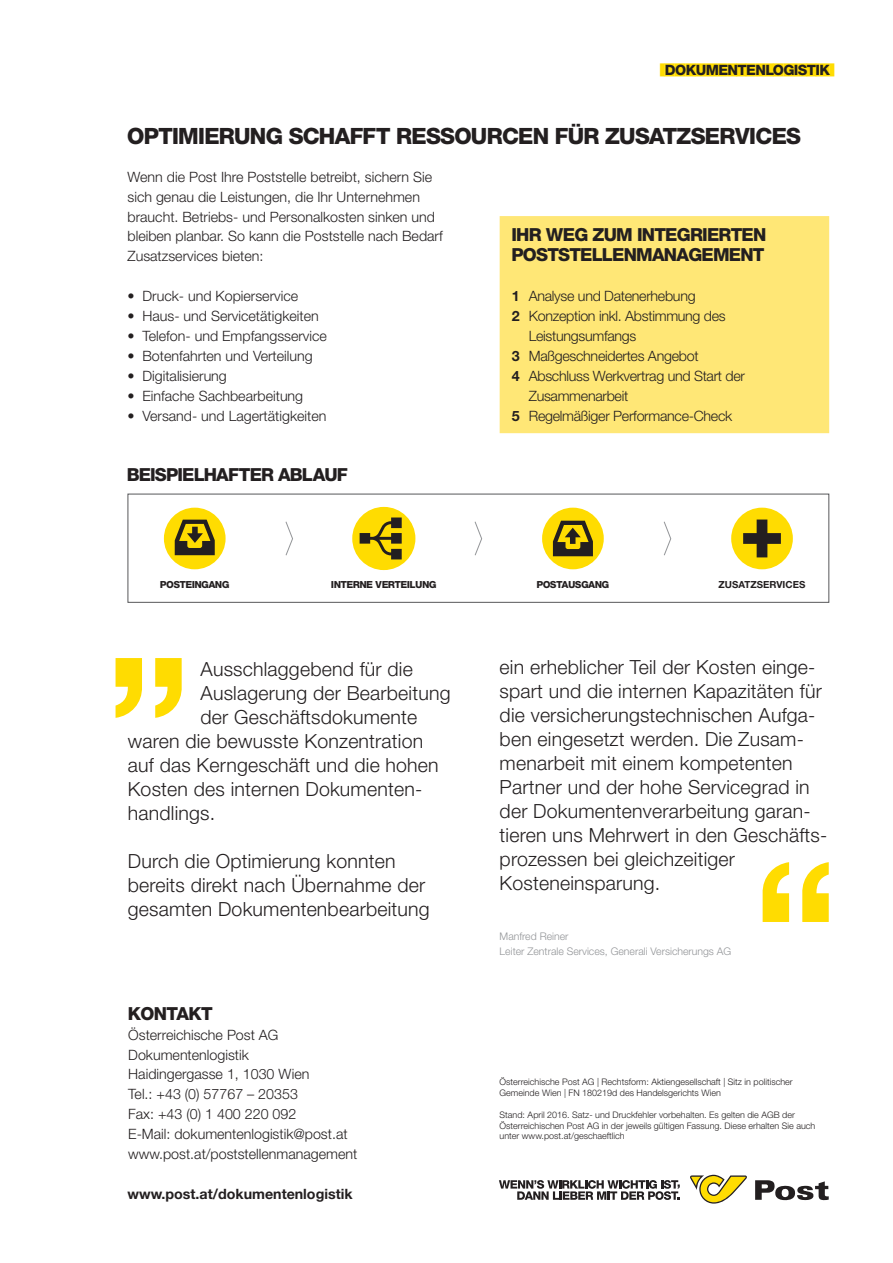
<style>
.page{position:relative;width:893px;height:1263px;background:#fff}
.page>*{position:absolute;margin:0;border:0;box-sizing:border-box;transform-origin:0 0}
.POST_Aufzählung_Zahl{font:700 186.3px "Helvetica Neue LT Std";color:#ffdc01}
.t1{font:22.5px "Post Helvetica Headline";color:#231f20}
.POST_Aufzählung_Zahl-2{font:300 19.5px/24px "Helvetica Neue LT Std";letter-spacing:.01em;color:#231f20}
.POST_Headline{font:18px/20px "Post Helvetica Headline";letter-spacing:-.005em;color:#231f20}
.POST_Fließtext{font:300 14.25px/20px "Helvetica Neue LT Std";color:#231f20}
.POST_Fließtext-2{font:300 14.25px/20px "Helvetica Neue LT Std";letter-spacing:-.02em;color:#231f20}
.POST_Fließtext-3{font:700 14.25px "Helvetica Neue LT Std";color:#231f20}
.HL_Schrift{font:14.25px "Post Helvetica Balken";color:#ffdc01;scale:.5 1}
.POST_Aufzählung_Zahl-3{font:300 10.5px "Helvetica Neue LT Std";color:#939598}
.t2{font:9.75px "Post Helvetica Headline";color:#231f20}
.t3{font:700 9.75px "Helvetica Neue LT Std";color:#231f20}
.POST_Rechtstext{font:300 9px/10.8px "Helvetica Neue LT Std";color:#231f20}
.s1{font-weight:700}
</style>
<div class="page">
<div style="left:500px;top:217px;width:328px;height:215px;background:#ffe776"></div>
<div style="left:500px;top:216px;width:329px;height:217px;border:2px solid #ffe776"></div>
<svg style="left:690px;top:1175px;width:57px;height:28px"></svg>
<svg style="left:755px;top:1180px;width:74px;height:20px"></svg>
<svg style="left:499px;top:1180px;width:181px;height:20px"></svg>
<div style="left:128px;top:494px;width:701px;height:109px;border:1px solid #57585a"></div>
<svg style="left:285px;top:521px;width:8px;height:35px"></svg>
<svg style="left:474px;top:521px;width:9px;height:35px"></svg>
<div style="left:353px;top:508px;width:62px;height:61px;background:#ffdc01;border-radius:50%"></div>
<svg style="left:360px;top:517px;width:42px;height:42px"></svg>
<div style="left:352px;top:507px;width:63px;height:63px;border:2px solid #ffdc01;border-radius:50%"></div>
<div style="left:164px;top:508px;width:62px;height:61px;background:#ffdc01;border-radius:50%"></div>
<svg style="left:175px;top:520px;width:40px;height:35px"></svg>
<svg style="left:663px;top:521px;width:9px;height:35px"></svg>
<div style="left:542px;top:508px;width:62px;height:61px;background:#ffdc01;border-radius:50%"></div>
<svg style="left:553px;top:521px;width:40px;height:35px"></svg>
<div style="left:731px;top:508px;width:62px;height:61px;background:#ffdc01;border-radius:50%"></div>
<svg style="left:743px;top:519px;width:38px;height:38px"></svg>
<p class="HL_Schrift" style="left:660px;top:62px;width:350px">@@@DOKUMENTENLOGISTIK@@@</p>
<p class="t1" style="left:128px;top:122px;width:675px">OPTIMIERUNG SCHAFFT RESSOURCEN FÜR ZUSATZSERVICES</p>
<p class="POST_Fließtext" style="left:128px;top:166px;width:317px">Wenn die Post Ihre Poststelle betreibt, sichern Sie sich genau die Leistungen, die Ihr Unternehmen braucht. Betriebs- und Personalkosten sinken und bleiben planbar. So kann die Poststelle nach Bedarf Zusatzservices bieten:</p>
<p class="POST_Fließtext" style="left:128px;top:286px;width:172px">• Druck- und Kopierservice</p>
<p class="POST_Fließtext" style="left:128px;top:306px;width:193px">• Haus- und Servicetätigkeiten</p>
<p class="POST_Fließtext" style="left:128px;top:326px;width:201px">• Telefon- und Empfangsservice</p>
<p class="POST_Fließtext" style="left:128px;top:346px;width:187px">• Botenfahrten und Verteilung</p>
<p class="POST_Fließtext" style="left:128px;top:366px;width:101px">• Digitalisierung</p>
<p class="POST_Fließtext" style="left:128px;top:386px;width:177px">• Einfache Sachbearbeitung</p>
<p class="POST_Fließtext" style="left:128px;top:406px;width:200px">• Versand- und Lagertätigkeiten</p>
<p class="POST_Headline" style="left:127px;top:464px;width:222px">BEISPIELHAFTER ABLAUF</p>
<p class="POST_Headline" style="left:512px;top:225px;width:256px">IHR WEG ZUM INTEGRIERTEN<br>POSTSTELLENMANAGEMENT</p>
<p class="POST_Fließtext-2" style="left:512px;top:286px;width:185px"><span class="s1">1</span> Analyse und Datenerhebung</p>
<p class="POST_Fließtext-2" style="left:529px;top:306px;width:199px;text-indent:-17px"><span class="s1">2</span> Konzeption inkl. Abstimmung des<br>Leistungsumfangs</p>
<p class="POST_Fließtext-2" style="left:512px;top:346px;width:188px"><span class="s1">3</span> Maßgeschneidertes Angebot</p>
<p class="POST_Fließtext-2" style="left:529px;top:366px;width:218px;text-indent:-17px"><span class="s1">4</span> Abschluss Werkvertrag und Start der<br>Zusammenarbeit</p>
<p class="POST_Fließtext-2" style="left:512px;top:406px;width:222px"><span class="s1">5</span> Regelmäßiger Performance-Check</p>
<p class="t2" style="left:160px;top:579px;width:71px">POSTEINGANG</p>
<p class="t2" style="left:331px;top:579px;width:107px">INTERNE VERTEILUNG</p>
<p class="t2" style="left:537px;top:579px;width:74px">POSTAUSGANG</p>
<p class="t3" style="left:719px;top:579px;width:88px">ZUSATZSERVICES</p>
<p class="POST_Aufzählung_Zahl" style="left:105px;top:609px;width:88px">”</p>
<p class="POST_Aufzählung_Zahl-2" style="left:201px;top:657px;width:214px">Ausschlaggebend für die</p>
<p class="POST_Aufzählung_Zahl-2" style="left:201px;top:681px;width:251px">Auslagerung der Bearbeitung</p>
<p class="POST_Aufzählung_Zahl-2" style="left:201px;top:705px;width:218px">der Geschäftsdokumente</p>
<p class="POST_Aufzählung_Zahl-2" style="left:128px;top:729px;width:297px">waren die bewusste Konzentration</p>
<p class="POST_Aufzählung_Zahl-2" style="left:128px;top:753px;width:312px">auf das Kerngeschäft und die hohen</p>
<p class="POST_Aufzählung_Zahl-2" style="left:128px;top:777px;width:296px">Kosten des internen Dokumenten-</p>
<p class="POST_Aufzählung_Zahl-2" style="left:128px;top:801px;width:89px">handlings.</p>
<p class="POST_Aufzählung_Zahl-2" style="left:128px;top:849px;width:303px">Durch die Optimierung konnten bereits direkt nach Übernahme der gesamten Dokumentenbearbeitung</p>
<p class="POST_Headline" style="left:128px;top:1003px;width:86px">KONTAKT</p>
<p class="POST_Fließtext" style="left:128px;top:1024px;width:152px">Österreichische Post AG</p>
<p class="POST_Fließtext" style="left:128px;top:1044px;width:122px">Dokumentenlogistik</p>
<p class="POST_Fließtext" style="left:128px;top:1064px;width:183px">Haidingergasse 1, 1030 Wien</p>
<p class="POST_Fließtext" style="left:128px;top:1084px;width:171px">Tel.: +43 (0) 57767 – 20353</p>
<p class="POST_Fließtext" style="left:128px;top:1104px;width:170px">Fax: +43 (0) 1 400 220 092</p>
<p class="POST_Fließtext" style="left:128px;top:1124px;width:231px">E-Mail: dokumentenlogistik@post.at www.post.at/poststellenmanagement</p>
<p class="POST_Fließtext-3" style="left:128px;top:1185px;width:227px">www.post.at/dokumentenlogistik</p>
<p class="POST_Aufzählung_Zahl-2" style="left:500px;top:655px;width:329px">ein erheblicher Teil der Kosten einge&shy;spart und die internen Kapazitäten für die versicherungstechnischen Aufga&shy;ben eingesetzt werden. Die Zusam&shy;menarbeit mit einem kompetenten Partner und der hohe Servicegrad in der Dokumentenverarbeitung garan&shy;tieren uns Mehrwert in den Geschäfts&shy;prozessen bei gleichzeitiger Kosteneinsparung.</p>
<p class="POST_Aufzählung_Zahl" style="left:753px;top:813px;width:88px">“</p>
<p class="POST_Aufzählung_Zahl-3" style="left:500px;top:930px;width:70px">Manfred Reiner</p>
<p class="POST_Aufzählung_Zahl-3" style="left:500px;top:944px;width:233px">Leiter Zentrale Services, Generali Versicherungs AG</p>
<p class="POST_Rechtstext" style="left:500px;top:1076px;width:295px">Österreichische Post AG | Rechtsform: Aktiengesellschaft | Sitz in politischer<br>Gemeinde Wien | FN 180219d des Handelsgerichts Wien</p>
<p class="POST_Rechtstext" style="left:500px;top:1109px;width:297px">Stand: April 2016. Satz- und Druckfehler vorbehalten. Es gelten die AGB der</p>
<p class="POST_Rechtstext" style="left:500px;top:1120px;width:317px">Österreichischen Post AG in der jeweils gültigen Fassung. Diese erhalten Sie auch unter www.post.at/geschaeftlich</p>
</div>
